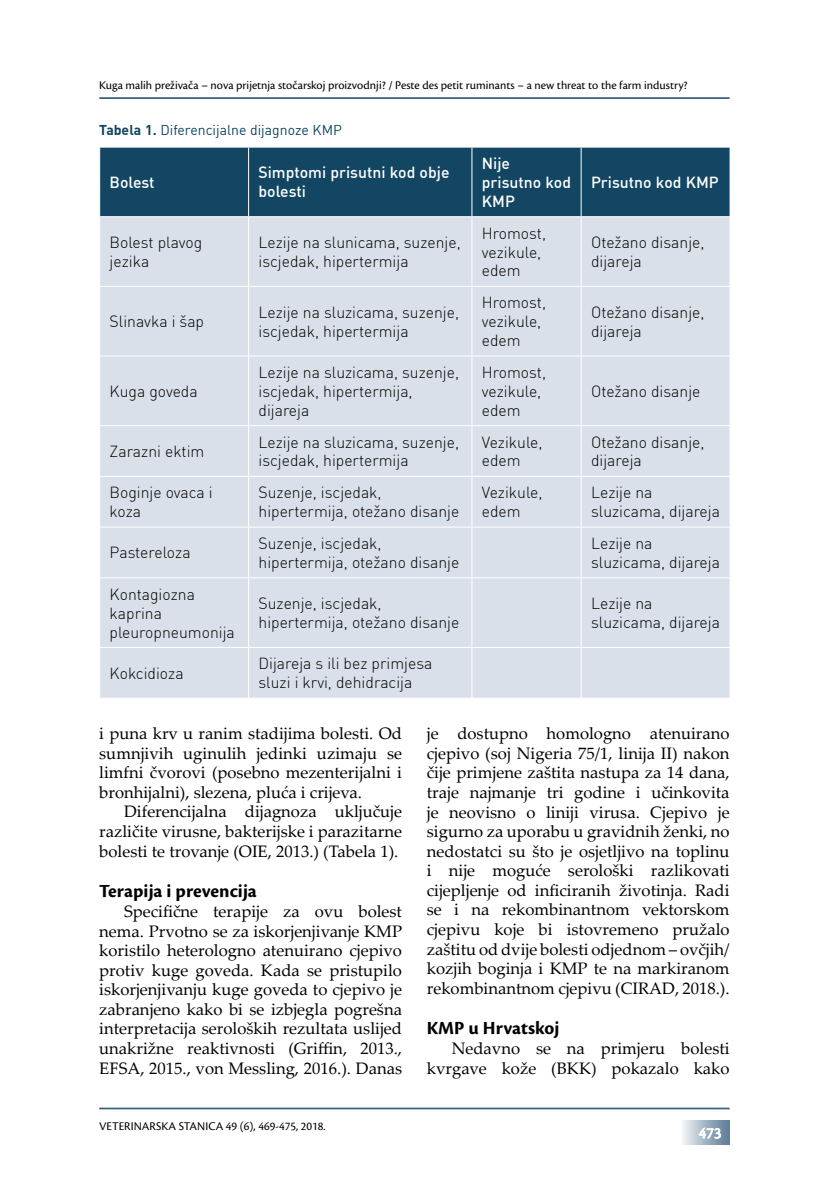
<style>
.page{position:relative;width:819px;height:1191px;background:#fff}
.page>*{position:absolute;margin:0;border:0;box-sizing:border-box;transform-origin:0 0}
.t1{font:700 19.25px "Cronos Pro";color:#000}
.t2{font:16.62px/19.6px "Palatino Linotype";color:#000;text-align:justify}
.t3{font:15.75px/18.9px "DIN Lt";color:#000}
.t4{font:700 15.75px/18.9px "DINLT";color:#fff}
.t5{font:14px "DIN";color:#124662}
.t6{font:12.25px "Cronos Pro";color:#000}
.s1{font-weight:700}
</style>
<div class="page">
<hr style="left:99px;top:1107px;width:630px;height:2px;background:#3a617d">
<hr style="left:99px;top:97px;width:630px;height:2px;background:#3a617d">
<div style="left:680px;top:1120px;width:49px;height:25px;background:linear-gradient(to right,#f7f9fa,#597995)"></div>
<svg style="left:698px;top:1127px;width:23px;height:12px"></svg>
<div style="left:100px;top:148px;width:629px;height:68px;background:#124662"></div>
<div style="left:100px;top:217px;width:629px;height:480px;background:#dae0e9"></div>
<hr style="left:248px;top:147px;width:1px;height:69px;background:#fff">
<hr style="left:471px;top:147px;width:1px;height:69px;background:#fff">
<hr style="left:580px;top:147px;width:1px;height:69px;background:#fff">
<hr style="left:248px;top:217px;width:1px;height:69px;background:#fff">
<hr style="left:471px;top:217px;width:1px;height:69px;background:#fff">
<hr style="left:580px;top:217px;width:1px;height:69px;background:#fff">
<hr style="left:99px;top:286px;width:149px;height:1px;background:#fff">
<hr style="left:248px;top:286px;width:224px;height:1px;background:#fff">
<hr style="left:248px;top:287px;width:1px;height:68px;background:#fff">
<hr style="left:472px;top:286px;width:109px;height:1px;background:#fff">
<hr style="left:471px;top:287px;width:1px;height:68px;background:#fff">
<hr style="left:581px;top:286px;width:149px;height:1px;background:#fff">
<hr style="left:580px;top:287px;width:1px;height:68px;background:#fff">
<hr style="left:99px;top:355px;width:149px;height:1px;background:#fff">
<hr style="left:248px;top:355px;width:224px;height:1px;background:#fff">
<hr style="left:248px;top:356px;width:1px;height:69px;background:#fff">
<hr style="left:472px;top:355px;width:109px;height:1px;background:#fff">
<hr style="left:471px;top:356px;width:1px;height:69px;background:#fff">
<hr style="left:581px;top:355px;width:149px;height:1px;background:#fff">
<hr style="left:580px;top:356px;width:1px;height:69px;background:#fff">
<hr style="left:99px;top:425px;width:149px;height:1px;background:#fff">
<hr style="left:248px;top:425px;width:224px;height:1px;background:#fff">
<hr style="left:248px;top:426px;width:1px;height:50px;background:#fff">
<hr style="left:472px;top:425px;width:109px;height:1px;background:#fff">
<hr style="left:471px;top:426px;width:1px;height:50px;background:#fff">
<hr style="left:581px;top:425px;width:149px;height:1px;background:#fff">
<hr style="left:580px;top:426px;width:1px;height:50px;background:#fff">
<hr style="left:99px;top:476px;width:149px;height:1px;background:#fff">
<hr style="left:248px;top:476px;width:224px;height:1px;background:#fff">
<hr style="left:248px;top:477px;width:1px;height:49px;background:#fff">
<hr style="left:472px;top:476px;width:109px;height:1px;background:#fff">
<hr style="left:471px;top:477px;width:1px;height:49px;background:#fff">
<hr style="left:581px;top:476px;width:149px;height:1px;background:#fff">
<hr style="left:580px;top:477px;width:1px;height:49px;background:#fff">
<hr style="left:99px;top:526px;width:149px;height:1px;background:#fff">
<hr style="left:248px;top:526px;width:224px;height:1px;background:#fff">
<hr style="left:248px;top:527px;width:1px;height:50px;background:#fff">
<hr style="left:472px;top:526px;width:109px;height:1px;background:#fff">
<hr style="left:471px;top:527px;width:1px;height:50px;background:#fff">
<hr style="left:581px;top:526px;width:149px;height:1px;background:#fff">
<hr style="left:580px;top:527px;width:1px;height:50px;background:#fff">
<hr style="left:99px;top:577px;width:149px;height:1px;background:#fff">
<hr style="left:248px;top:577px;width:224px;height:1px;background:#fff">
<hr style="left:248px;top:578px;width:1px;height:69px;background:#fff">
<hr style="left:472px;top:577px;width:109px;height:1px;background:#fff">
<hr style="left:471px;top:578px;width:1px;height:69px;background:#fff">
<hr style="left:581px;top:577px;width:149px;height:1px;background:#fff">
<hr style="left:580px;top:578px;width:1px;height:69px;background:#fff">
<hr style="left:99px;top:647px;width:149px;height:1px;background:#fff">
<hr style="left:248px;top:647px;width:224px;height:1px;background:#fff">
<hr style="left:248px;top:648px;width:1px;height:49px;background:#fff">
<hr style="left:472px;top:647px;width:109px;height:1px;background:#fff">
<hr style="left:471px;top:648px;width:1px;height:49px;background:#fff">
<hr style="left:581px;top:647px;width:149px;height:1px;background:#fff">
<hr style="left:580px;top:648px;width:1px;height:49px;background:#fff">
<p class="t6" style="left:99px;top:78px;width:589px">Kuga malih preživača – nova prijetnja stočarskoj proizvodnji? / Peste des petit ruminants – a new threat to the farm industry?</p>
<p class="t5" style="left:99px;top:120px;width:244px"><span class="s1">Tabela 1.</span> Diferencijalne dijagnoze KMP</p>
<p class="t4" style="left:110px;top:172px;width:47px">Bolest</p>
<p class="t4" style="left:258px;top:162px;width:192px">Simptomi prisutni kod obje bolesti</p>
<p class="t4" style="left:482px;top:153px;width:91px">Nije prisutno kod<br>KMP</p>
<p class="t4" style="left:591px;top:172px;width:129px">Prisutno kod KMP</p>
<p class="t3" style="left:110px;top:232px;width:94px">Bolest plavog jezika</p>
<p class="t3" style="left:258px;top:232px;width:204px">Lezije na slunicama, suzenje, iscjedak, hipertermija</p>
<p class="t3" style="left:482px;top:223px;width:66px">Hromost, vezikule, edem</p>
<p class="t3" style="left:591px;top:232px;width:115px">Otežano disanje, dijareja</p>
<p class="t3" style="left:110px;top:311px;width:96px">Slinavka i šap</p>
<p class="t3" style="left:258px;top:302px;width:202px">Lezije na sluzicama, suzenje, iscjedak, hipertermija</p>
<p class="t3" style="left:482px;top:293px;width:66px">Hromost, vezikule, edem</p>
<p class="t3" style="left:591px;top:302px;width:115px">Otežano disanje, dijareja</p>
<p class="t3" style="left:110px;top:381px;width:90px">Kuga goveda</p>
<p class="t3" style="left:258px;top:362px;width:202px">Lezije na sluzicama, suzenje, iscjedak, hipertermija, dijareja</p>
<p class="t3" style="left:482px;top:362px;width:66px">Hromost, vezikule, edem</p>
<p class="t3" style="left:591px;top:381px;width:111px">Otežano disanje</p>
<p class="t3" style="left:110px;top:441px;width:96px">Zarazni ektim</p>
<p class="t3" style="left:258px;top:432px;width:202px">Lezije na sluzicama, suzenje, iscjedak, hipertermija</p>
<p class="t3" style="left:482px;top:432px;width:62px">Vezikule, edem</p>
<p class="t3" style="left:591px;top:432px;width:115px">Otežano disanje, dijareja</p>
<p class="t3" style="left:110px;top:482px;width:104px">Boginje ovaca i koza</p>
<p class="t3" style="left:258px;top:482px;width:202px">Suzenje, iscjedak, hipertermija, otežano disanje</p>
<p class="t3" style="left:482px;top:482px;width:62px">Vezikule, edem</p>
<p class="t3" style="left:591px;top:482px;width:130px">Lezije na sluzicama, dijareja</p>
<p class="t3" style="left:110px;top:543px;width:82px">Pastereloza</p>
<p class="t3" style="left:258px;top:533px;width:202px">Suzenje, iscjedak, hipertermija, otežano disanje</p>
<p class="t3" style="left:591px;top:533px;width:130px">Lezije na sluzicama, dijareja</p>
<p class="t3" style="left:110px;top:584px;width:127px">Kontagiozna kaprina pleuropneumonija</p>
<p class="t3" style="left:258px;top:593px;width:202px">Suzenje, iscjedak, hipertermija, otežano disanje</p>
<p class="t3" style="left:591px;top:593px;width:130px">Lezije na sluzicama, dijareja</p>
<p class="t3" style="left:110px;top:663px;width:76px">Kokcidioza</p>
<p class="t3" style="left:258px;top:654px;width:175px">Dijareja s ili bez primjesa sluzi i krvi, dehidracija</p>
<p class="t2" style="left:99px;top:723px;width:304px">i puna krv u ranim stadijima bolesti. Od sumnjivih uginulih jedinki uzimaju se limfni čvorovi (posebno mezenterijalni i bronhijalni), slezena, pluća i crijeva.</p>
<p class="t2" style="left:99px;top:801px;width:304px;text-indent:25px">Diferencijalna dijagnoza uključuje različite virusne, bakterijske i parazitarne bolesti te trovanje (OIE, 2013.) (Tabela 1).</p>
<p class="t1" style="left:99px;top:880px;width:159px">Terapija i prevencija</p>
<p class="t2" style="left:99px;top:901px;width:304px;text-indent:25px">Specifične terapije za ovu bolest nema. Prvotno se za iskorjenjivanje KMP koristilo heterologno atenuirano cjepivo protiv kuge goveda. Kada se pristupilo iskorjenjivanju kuge goveda to cjepivo je zabranjeno kako bi se izbjegla pogrešna interpretacija seroloških rezultata uslijed unakrižne reaktivnosti (Griffin, 2013., EFSA, 2015., von Messling, 2016.). Danas</p>
<p class="t6" style="left:99px;top:1119px;width:228px">VETERINARSKA STANICA 49 (6), 469-475, 2018.</p>
<p class="t2" style="left:427px;top:723px;width:304px">je dostupno homologno atenuirano cjepivo (soj Nigeria 75/1, linija II) nakon čije primjene zaštita nastupa za 14 dana, traje najmanje tri godine i učinkovita je neovisno o liniji virusa. Cjepivo je sigurno za uporabu u gravidnih ženki, no nedostatci su što je osjetljivo na toplinu i nije moguće serološki razlikovati cijepljenje od inficiranih životinja. Radi se i na rekombinantnom vektorskom cjepivu koje bi istovremeno pružalo zaštitu od dvije bolesti odjednom – ovčjih/ kozjih boginja i KMP te na markiranom rekombinantnom cjepivu (CIRAD, 2018.).</p>
<p class="t1" style="left:427px;top:1017px;width:134px">KMP u Hrvatskoj</p>
<p class="t2" style="left:427px;top:1038px;width:304px;text-align:right">Nedavno se na primjeru bolesti kvrgave kože (BKK) pokazalo kako</p>
</div>
